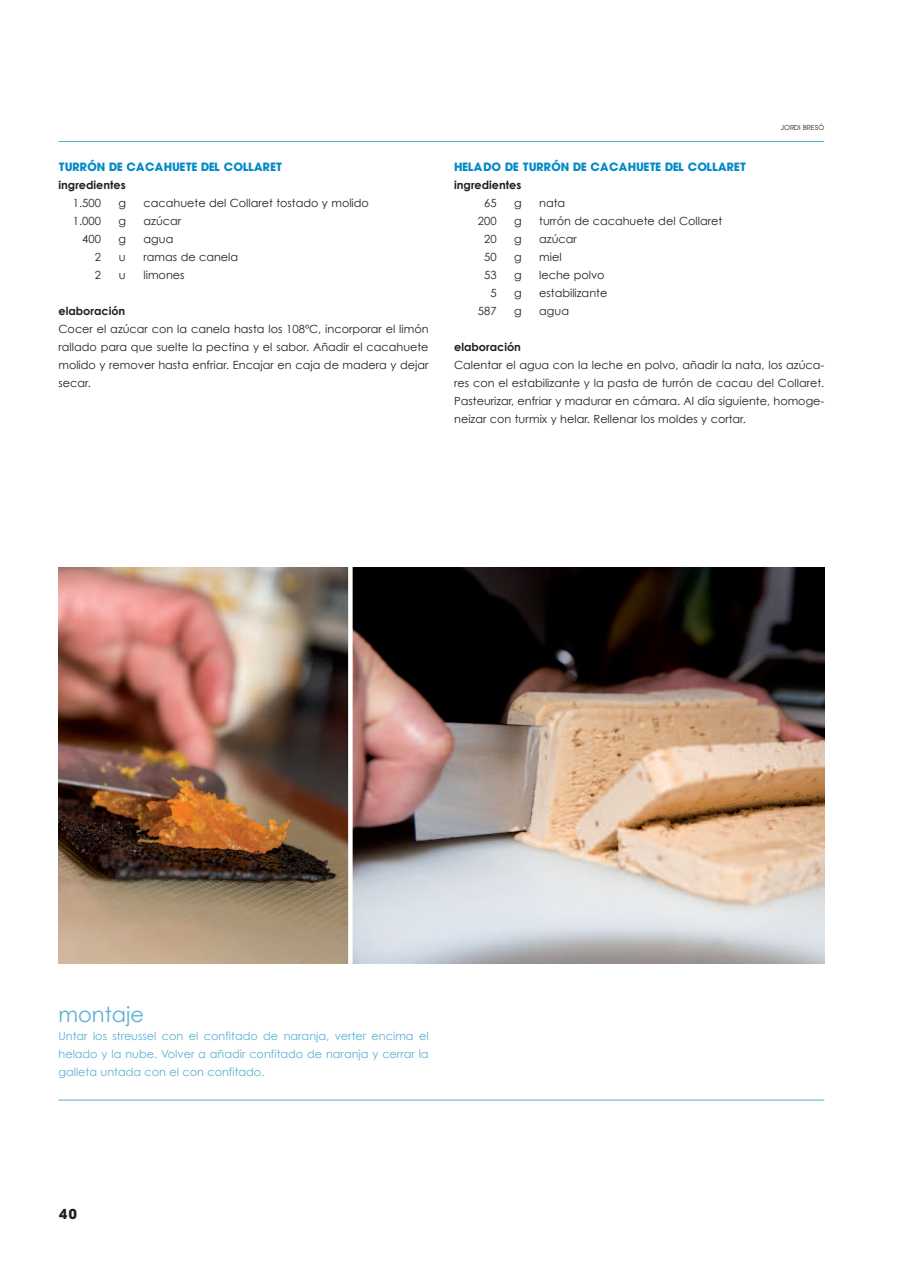
<style>
.page{position:relative;width:900px;height:1261px;background:#fff}
.page>*{position:absolute;margin:0;border:0;box-sizing:border-box;transform-origin:0 0}
.t1{font:21px "Century Gothic";color:#59b0d2}
.t2{font:13.5px "Trendex Black S Si";color:#231f20}
.t3{font:11.25px/18px "Century Gothic";color:#231f20;text-align:justify}
.t4{font:11.25px/18px "Century Gothic";color:#59b0d2;text-align:justify}
.t5{font:11.25px "Trendex Black S Si";color:#0089c8}
.t6{font:700 11.25px "Century Gothic";color:#231f20}
.t7{font:6.75px "Trendex S Si";letter-spacing:.03em;color:#231f20}
</style>
<div class="page">
<hr style="left:58px;top:1100px;width:766px;height:1px;background:#59b0d2">
<hr style="left:58px;top:141px;width:766px;height:1px;background:#59b0d2">
<img style="left:58px;top:568px;width:290px;height:395px">
<img style="left:352px;top:568px;width:472px;height:395px">
<svg style="left:348px;top:567px;width:1px;height:397px"></svg>
<p class="t5" style="left:58px;top:162px;width:225px">TURRÓN DE CACAHUETE DEL COLLARET</p>
<p class="t6" style="left:58px;top:177px;width:69px">ingredientes</p>
<p class="t3" style="left:73px;top:193px;width:30px">1.500</p>
<p class="t3" style="left:118px;top:193px;width:9px">g</p>
<p class="t3" style="left:143px;top:193px;width:227px">cacahuete del collaret tostado y molido</p>
<p class="t3" style="left:73px;top:211px;width:30px">1.000</p>
<p class="t3" style="left:118px;top:211px;width:9px">g</p>
<p class="t3" style="left:143px;top:211px;width:39px">azúcar</p>
<p class="t3" style="left:82px;top:229px;width:20px">400</p>
<p class="t3" style="left:118px;top:229px;width:9px">g</p>
<p class="t3" style="left:143px;top:229px;width:31px">agua</p>
<p class="t3" style="left:95px;top:247px;width:8px">2</p>
<p class="t3" style="left:119px;top:247px;width:8px">u</p>
<p class="t3" style="left:143px;top:247px;width:96px">ramas de canela</p>
<p class="t3" style="left:95px;top:265px;width:8px">2</p>
<p class="t3" style="left:119px;top:265px;width:8px">u</p>
<p class="t3" style="left:143px;top:265px;width:42px">limones</p>
<p class="t6" style="left:58px;top:303px;width:68px">elaboración</p>
<p class="t3" style="left:58px;top:319px;width:372px">cocer el azúcar con la canela hasta los 108ºc, incorporar el limón rallado para que suelte la pectina y el sabor. añadir el cacahuete molido y remover hasta enfriar. encajar en caja de madera y dejar secar.</p>
<p class="t7" style="left:780px;top:125px;width:45px">JORDI BRESÓ</p>
<p class="t5" style="left:454px;top:162px;width:293px">HELADO DE TURRÓN DE CACAHUETE DEL COLLARET</p>
<p class="t6" style="left:454px;top:177px;width:69px">ingredientes</p>
<p class="t3" style="left:484px;top:193px;width:14px">65</p>
<p class="t3" style="left:514px;top:193px;width:9px">g</p>
<p class="t3" style="left:539px;top:193px;width:28px">nata</p>
<p class="t3" style="left:478px;top:211px;width:20px">200</p>
<p class="t3" style="left:514px;top:211px;width:9px">g</p>
<p class="t3" style="left:539px;top:211px;width:184px">turrón de cacahuete del collaret</p>
<p class="t3" style="left:484px;top:229px;width:14px">20</p>
<p class="t3" style="left:514px;top:229px;width:9px">g</p>
<p class="t3" style="left:539px;top:229px;width:39px">azúcar</p>
<p class="t3" style="left:484px;top:247px;width:14px">50</p>
<p class="t3" style="left:514px;top:247px;width:9px">g</p>
<p class="t3" style="left:539px;top:247px;width:24px">miel</p>
<p class="t3" style="left:484px;top:265px;width:14px">53</p>
<p class="t3" style="left:514px;top:265px;width:9px">g</p>
<p class="t3" style="left:539px;top:265px;width:67px">leche polvo</p>
<p class="t3" style="left:490px;top:283px;width:8px">5</p>
<p class="t3" style="left:514px;top:283px;width:9px">g</p>
<p class="t3" style="left:539px;top:283px;width:70px">estabilizante</p>
<p class="t3" style="left:478px;top:301px;width:20px">587</p>
<p class="t3" style="left:514px;top:301px;width:9px">g</p>
<p class="t3" style="left:539px;top:301px;width:31px">agua</p>
<p class="t6" style="left:454px;top:339px;width:68px">elaboración</p>
<p class="t3" style="left:454px;top:355px;width:371px">calentar el agua con la leche en polvo, añadir la nata, los azúca&shy;res con el estabilizante y la pasta de turrón de cacau del collaret.<br>Pasteurizar, enfriar y madurar en cámara. al día siguiente, homoge&shy;neizar con turmix y helar. rellenar los moldes y cortar.</p>
<h1 class="t1" style="left:58px;top:1001px;width:87px">montaje</h1>
<p class="t4" style="left:58px;top:1026px;width:371px">untar los streussel con el confitado de naranja, verter encima el helado y la nube. Volver a añadir confitado de naranja y cerrar la galleta untada con el con confitado.</p>
<p class="t2" style="left:58px;top:1209px;width:20px">40</p>
</div>
